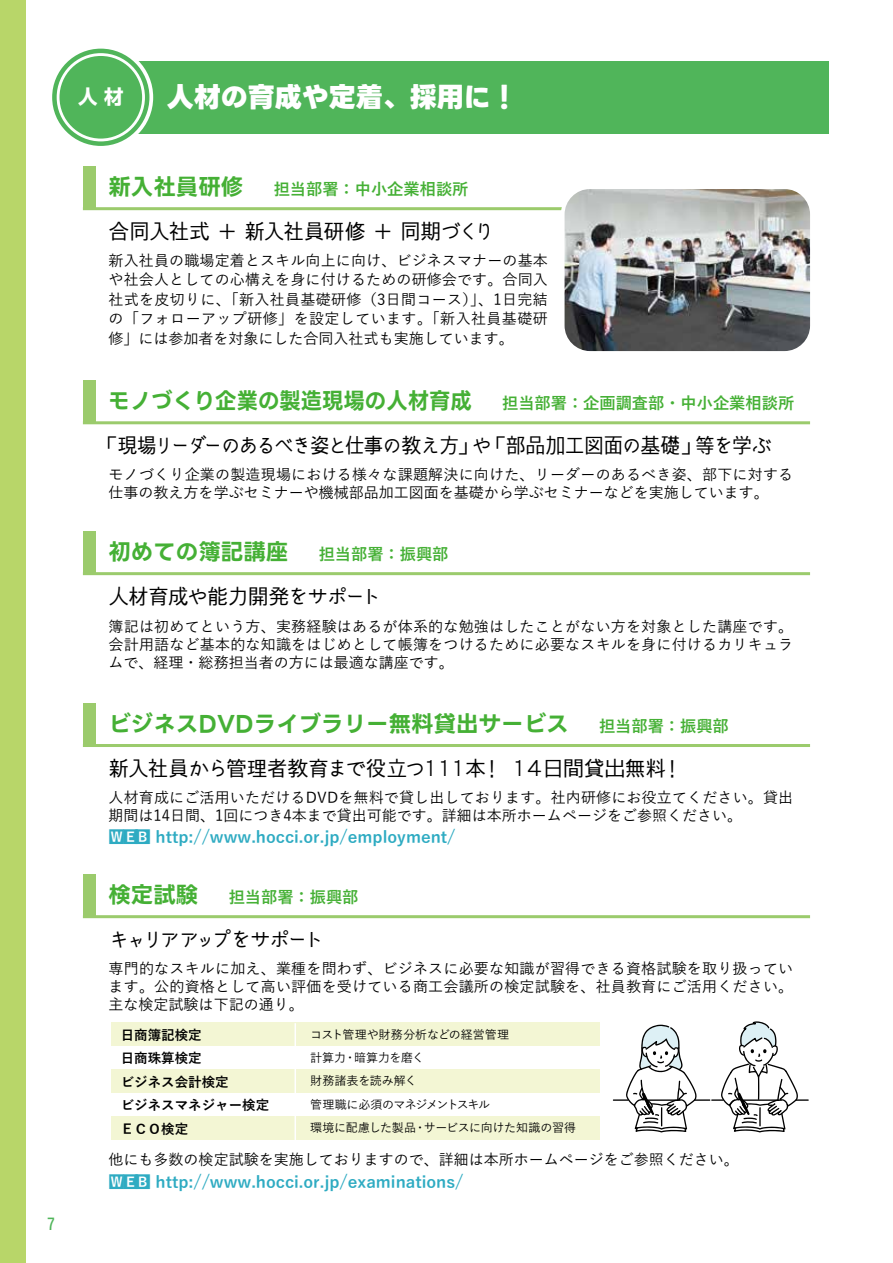
<style>
.page{position:relative;width:893px;height:1263px;background:#fff}
.page>*{position:absolute;margin:0;border:0;box-sizing:border-box;transform-origin:0 0}
.t1{font:800 27px "LINE Seed JP OTF";color:#fff}
.t2{font:700 22.5px "LINE Seed JP OTF";color:#45b035}
.t3{font:700 22.5px "LINE Seed JP OTF";color:#45b035;scale:.95 1}
.t4{font:21px "komorebi gothic P";letter-spacing:-.07em;color:#000}
.t5{font:21px "komorebi gothic P";letter-spacing:-.07em;color:#000;scale:.95 1}
.t6{font:21px "komorebi gothic P";letter-spacing:-.05em;color:#000}
.t7{font:21px "komorebi gothic P";letter-spacing:-.165em;color:#000}
.t8{font:700 19.5px "Shin Go Pro";color:#fff}
.t9{font:700 16.5px "Yu Gothic";color:#2eabc2}
.t10{font:16.5px "Stratos Web";color:#50b55a}
.t11{font:700 16.2px "Yu Gothic";color:#45b035}
.t12{font:500 15px/18px "Yu Gothic";color:#000;text-align:justify}
.t13{font:700 13.5px/23.4px "Yu Gothic";color:#000}
.t14{font:500 12px/23.4px "Yu Gothic";letter-spacing:-.015em;color:#000}
.s1{font-family:"LINE Seed JP OTF";font-size:22.5px}
.s2{font-family:"Yu Gothic";font-size:16.2px}
</style>
<div class="page">
<div style="left:0;top:0;width:26px;height:1263px;background:#b8d669"></div>
<div style="left:97px;top:61px;width:731px;height:72px;background:#50b55a"></div>
<svg style="left:48px;top:45px;width:105px;height:105px"></svg>
<div style="left:52px;top:49px;width:97px;height:97px;border:4px solid #50b55a;border-radius:50%"></div>
<div style="left:60px;top:56px;width:82px;height:83px;background:#50b55a;border-radius:50%"></div>
<hr style="left:83px;top:207px;width:727px;height:3px;background:#9bcb6c">
<div style="left:83px;top:166px;width:13px;height:43px;background:#9bcb6c"></div>
<hr style="left:83px;top:421px;width:727px;height:3px;background:#9bcb6c">
<div style="left:83px;top:380px;width:13px;height:43px;background:#9bcb6c"></div>
<hr style="left:83px;top:572px;width:727px;height:3px;background:#9bcb6c">
<div style="left:83px;top:531px;width:13px;height:43px;background:#9bcb6c"></div>
<hr style="left:83px;top:744px;width:727px;height:3px;background:#9bcb6c">
<div style="left:83px;top:703px;width:13px;height:42px;background:#9bcb6c"></div>
<hr style="left:83px;top:915px;width:727px;height:3px;background:#9bcb6c">
<div style="left:83px;top:874px;width:13px;height:43px;background:#9bcb6c"></div>
<div style="left:111px;top:1023px;width:489px;height:23px;background:#f3f6d4"></div>
<div style="left:111px;top:1069px;width:489px;height:24px;background:#f3f6d4"></div>
<div style="left:111px;top:1116px;width:489px;height:24px;background:#f3f6d4"></div>
<hr style="left:295px;top:1023px;width:1px;height:117px;background:#fff">
<svg style="left:613px;top:1021px;width:196px;height:111px"></svg>
<div style="left:561px;top:185px;width:253px;height:170px;border:8px solid #fff;border-radius:26px"></div>
<img style="left:565px;top:189px;width:245px;height:162px">
<h3 class="t8" style="left:78px;top:81px;width:47px">人 材</h3>
<h1 class="t1" style="left:167px;top:82px;width:353px">人材の育成や定着、採用に！</h1>
<p class="t10" style="left:46px;top:1217px;width:11px">7</p>
<p class="t11" style="left:108px;top:180px;width:361px"><span class="s1">新入社員研修 　</span>担当部署：中小企業相談所</p>
<h3 class="t6" style="left:109px;top:220px;width:388px">合同入社式 ＋ 新入社員研修 ＋ 同期づくり</h3>
<p class="t12" style="left:109px;top:248px;width:441px;line-height:19.5px">新入社員の職場定着とスキル向上に向け、ビジネスマナーの基本や社会人としての心構えを身に付けるための研修会です。合同入社式を皮切りに、「新入社員基礎研修（3日間コース）」、1日完結の「フォローアップ研修」を設定しています。「新入社員基礎研修」には参加者を対象にした合同入社式も実施しています。</p>
<h2 class="t3" style="left:108px;top:388px;width:723px">モノづくり企業の製造現場の人材育成 　<span class="s2">担当部署：企画調査部・中小企業相談所</span></h2>
<h3 class="t5" style="left:98px;top:434px;width:710px">「現場リーダーのあるべき姿と仕事の教え方」や「部品加工図面の基礎」等を学ぶ</h3>
<p class="t12" style="left:109px;top:463px;width:686px">モノづくり企業の製造現場における様々な課題解決に向けた、リーダーのあるべき姿、部下に対する仕事の教え方を学ぶセミナーや機械部品加工図面を基礎から学ぶセミナーなどを実施しています。</p>
<h2 class="t2" style="left:108px;top:539px;width:342px">初めての簿記講座 　<span class="s2">担当部署：振興部</span></h2>
<h3 class="t4" style="left:109px;top:585px;width:275px">人材育成や能力開発をサポート</h3>
<p class="t12" style="left:109px;top:616px;width:686px">簿記は初めてという方、実務経験はあるが体系的な勉強はしたことがない方を対象とした講座です。会計用語など基本的な知識をはじめとして帳簿をつけるために必要なスキルを身に付けるカリキュラムで、経理・総務担当者の方には最適な講座です。</p>
<h2 class="t2" style="left:108px;top:711px;width:622px">ビジネスDVDライブラリー無料貸出サービス 　<span class="s2">担当部署：振興部</span></h2>
<h3 class="t4" style="left:109px;top:757px;width:576px">新入社員から管理者教育まで役立つ１１１本！ １４日間貸出無料！</h3>
<p class="t12" style="left:109px;top:786px;width:686px">人材育成にご活用いただけるDVDを無料で貸し出しております。社内研修にお役立てください。貸出期間は14日間、1回につき4本まで貸出可能です。詳細は本所ホームページをご参照ください。</p>
<p class="t9" style="left:109px;top:828px;width:348px">WEB http://www.hocci.or.jp/employment/</p>
<p class="t11" style="left:108px;top:888px;width:252px"><span class="s1">検定試験 　</span>担当部署：振興部</p>
<h3 class="t7" style="left:109px;top:928px;width:217px">キャリアアップをサポート</h3>
<p class="t12" style="left:109px;top:957px;width:686px">専門的なスキルに加え、業種を問わず、ビジネスに必要な知識が習得できる資格試験を取り扱っています。公的資格として高い評価を受けている商工会議所の検定試験を、社員教育にご活用ください。主な検定試験は下記の通り。</p>
<p class="t13" style="left:121px;top:1023px;width:150px">日商簿記検定<br>日商珠算検定<br>ビジネス会計検定<br>ビジネスマネジャー検定<br>ＥＣＯ検定</p>
<p class="t14" style="left:310px;top:1021px;width:268px">コスト管理や財務分析などの経営管理<br>計算力・暗算力を磨く<br>財務諸表を読み解く<br>管理職に必須のマネジメントスキル<br>環境に配慮した製品・サービスに向けた知識の習得</p>
<p class="t12" style="left:109px;top:1148px;width:632px">他にも多数の検定試験を実施しておりますので、詳細は本所ホームページをご参照ください。</p>
<p class="t9" style="left:109px;top:1172px;width:356px">WEB http://www.hocci.or.jp/examinations/</p>
</div>
